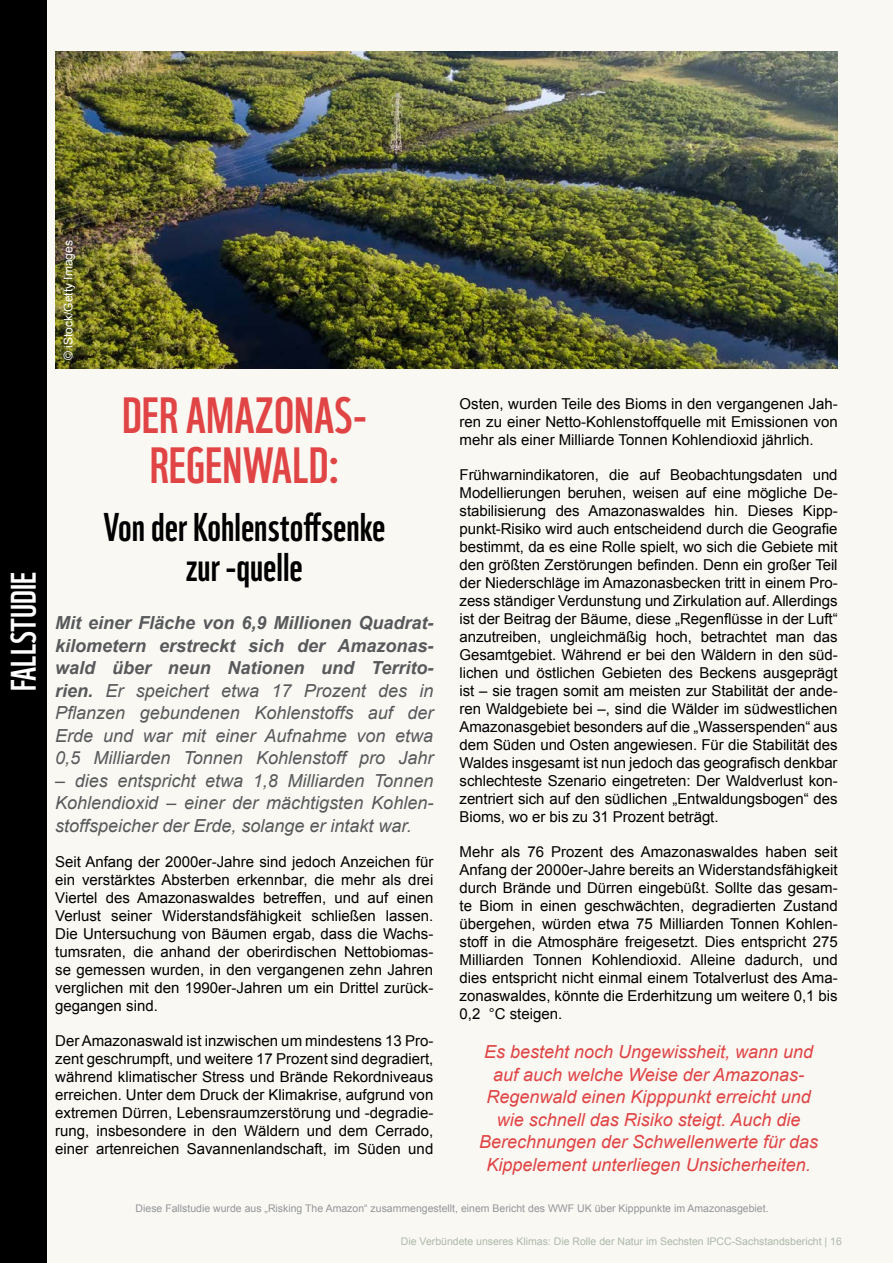
<style>
.page{position:relative;width:893px;height:1263px;background:#f9f8f3}
.page>*{position:absolute;margin:0;border:0;box-sizing:border-box;transform-origin:0 0}
.Section_title_-_mid{font:49.5px/49.5px "WWF";color:#e04445;text-align:center}
.Section_title_-_mid-2{font:39px/40.5px "WWF";color:#000;text-align:center}
.Body{font:34.5px "WWF";color:#fff}
.Standfirst{font:italic 18px/22.5px "Arial";color:#58595b;text-align:justify}
.Standfirst-2{font:italic 18px/22.5px "Arial";color:#e04445;text-align:center}
.Body-2{font:15px/18px "Arial";color:#000;text-align:justify}
.image_attribution{font:12px "Arial";color:#fff}
.footnotes{font:10.5px "Arial";color:#939598}
.t1{font:10.5px "Arial";color:#acb9ab}
.s1{font-weight:700}
</style>
<div class="page">
<img style="left:55px;top:51px;width:783px;height:317px">
<div style="left:0;top:0;width:47px;height:1263px;background:#000"></div>
<p class="Body" style="left:0;top:691px;width:121px;rotate:-90deg">FALLSTUDIE</p>
<p class="image_attribution" style="left:60px;top:360px;width:121px;rotate:-90deg">© iStock/Getty Images</p>
<p class="Section_title_-_mid" style="left:122px;top:389px;width:246px">DER AMAZONAS-<br>REGENWALD:</p>
<p class="Section_title_-_mid-2" style="left:103px;top:504px;width:284px">Von der Kohlenstoffsenke zur -quelle</p>
<p class="Standfirst" style="left:55px;top:612px;width:380px"><span class="s1">Mit einer Fläche von 6,9 Millionen Quadrat&shy;kilometern erstreckt sich der Amazonas&shy;wald über neun Nationen und Territo&shy;rien.</span> Er speichert etwa 17 Prozent des in Pflanzen gebundenen Kohlenstoffs auf der Erde und war mit einer Aufnahme von etwa 0,5 Milliarden Tonnen Kohlenstoff pro Jahr</p>
<p class="Standfirst" style="left:55px;top:769px;width:380px">– dies entspricht etwa 1,8 Milliarden Tonnen Kohlendioxid – einer der mächtigsten Kohlen&shy;stoffspeicher der Erde, solange er intakt war.</p>
<p class="Body-2" style="left:55px;top:852px;width:380px">Seit Anfang der 2000er-Jahre sind jedoch Anzeichen für ein verstärktes Absterben erkennbar, die mehr als drei Viertel des Amazonaswaldes betreffen, und auf einen Verlust seiner Widerstandsfähigkeit schließen lassen.<br>Die Untersuchung von Bäumen ergab, dass die Wachs&shy;tumsraten, die anhand der oberirdischen Nettobiomas&shy;se gemessen wurden, in den vergangenen zehn Jahren verglichen mit den 1990er-Jahren um ein Drittel zurück&shy;gegangen sind.</p>
<p class="Body-2" style="left:55px;top:1031px;width:380px">Der Amazonaswald ist inzwischen um mindestens 13 Pro&shy;zent geschrumpft, und weitere 17 Prozent sind degradiert, während klimatischer Stress und Brände Rekordniveaus erreichen. Unter dem Druck der Klimakrise, aufgrund von extremen Dürren, Lebensraumzerstörung und -degradie&shy;rung, insbesondere in den Wäldern und dem Cerrado, einer artenreichen Savannenlandschaft, im Süden und</p>
<p class="Body-2" style="left:460px;top:395px;width:380px">Osten, wurden Teile des Bioms in den vergangenen Jah&shy;ren zu einer Netto-Kohlenstoffquelle mit Emissionen von mehr als einer Milliarde Tonnen Kohlendioxid jährlich.</p>
<p class="Body-2" style="left:460px;top:466px;width:380px">Frühwarnindikatoren, die auf Beobachtungsdaten und Modellierungen beruhen, weisen auf eine mögliche De&shy;stabilisierung des Amazonaswaldes hin. Dieses Kipp&shy;punkt-Risiko wird auch entscheidend durch die Geografie bestimmt, da es eine Rolle spielt, wo sich die Gebiete mit den größten Zerstörungen befinden. Denn ein großer Teil der Niederschläge im Amazonasbecken tritt in einem Pro&shy;zess ständiger Verdunstung und Zirkulation auf. Allerdings ist der Beitrag der Bäume, diese „Regenflüsse in der Luft“ anzutreiben, ungleichmäßig hoch, betrachtet man das Gesamtgebiet. Während er bei den Wäldern in den süd&shy;lichen und östlichen Gebieten des Beckens ausgeprägt ist – sie tragen somit am meisten zur Stabilität der ande&shy;ren Waldgebiete bei –, sind die Wälder im südwestlichen Amazonasgebiet besonders auf die „Wasserspenden“ aus dem Süden und Osten angewiesen. Für die Stabilität des Waldes insgesamt ist nun jedoch das geografisch denkbar schlechteste Szenario eingetreten: Der Waldverlust kon&shy;zentriert sich auf den südlichen „Entwaldungsbogen“ des Bioms, wo er bis zu 31 Prozent beträgt.</p>
<p class="Body-2" style="left:460px;top:843px;width:380px">Mehr als 76 Prozent des Amazonaswaldes haben seit Anfang der 2000er-Jahre bereits an Widerstandsfähigkeit durch Brände und Dürren eingebüßt. Sollte das gesam&shy;te Biom in einen geschwächten, degradierten Zustand übergehen, würden etwa 75 Milliarden Tonnen Kohlen&shy;stoff in die Atmosphäre freigesetzt. Dies entspricht 275<br>Milliarden Tonnen Kohlendioxid. Alleine dadurch, und dies entspricht nicht einmal einem Totalverlust des Ama&shy;zonaswaldes, könnte die Erderhitzung um weitere 0,1 bis 0,2 °C steigen.</p>
<p class="Standfirst-2" style="left:479px;top:1041px;width:341px">Es besteht noch Ungewissheit, wann und auf auch welche Weise der Amazonas-Regenwald einen Kipppunkt erreicht und wie schnell das Risiko steigt. Auch die Berechnungen der Schwellenwerte für das Kippelement unterliegen Unsicherheiten.</p>
<p class="footnotes" style="left:136px;top:1201px;width:634px">Diese Fallstudie wurde aus „Risking The Amazon“ zusammengestellt, einem Bericht des WWF UK über Kipppunkte im Amazonasgebiet.</p>
<p class="t1" style="left:401px;top:1234px;width:442px">Die Verbündete unseres Klimas: Die Rolle der Natur im Sechsten IPCC-Sachstandsbericht | 16</p>
</div>
